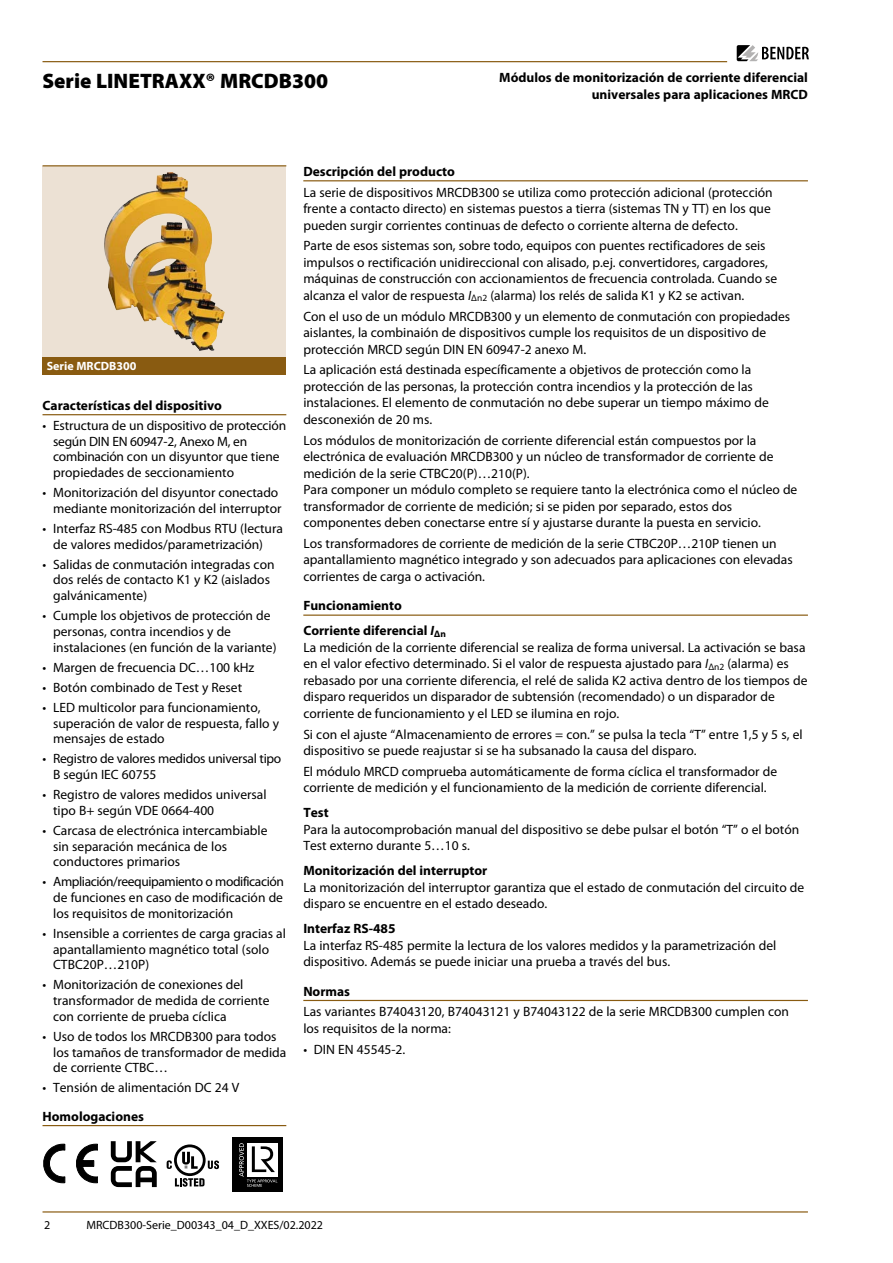
<style>
.page{position:relative;width:893px;height:1263px;background:#fff}
.page>*{position:absolute;margin:0;border:0;box-sizing:border-box;transform-origin:0 0}
.t1{font:900 21px "Myriad Pro";color:#000}
.t2{font:13.5px/16.5px "Myriad Pro";color:#000}
.t3{font:700 13.5px/25px "Myriad Pro";color:#000}
.t4{font:13.5px/15.8px "Myriad Pro";letter-spacing:-.02em;color:#000}
.t5{font:12px "Myriad Pro";color:#000}
.t6{font:700 12px "Myriad Pro";color:#fff}
.s1{font-style:italic}
</style>
<div class="page">
<hr style="left:43px;top:61px;width:684px;height:1px;background:#895b11">
<hr style="left:43px;top:1211px;width:765px;height:1px;background:#895b11">
<svg style="left:737px;top:45px;width:72px;height:16px"></svg>
<svg style="left:43px;top:166px;width:243px;height:191px;background:#e3d1b5"></svg>
<img style="left:104px;top:172px;width:68px;height:128px">
<hr style="left:303px;top:180px;width:505px;height:1px;background:#895b11">
<hr style="left:303px;top:614px;width:505px;height:2px;background:#895b11">
<hr style="left:303px;top:1000px;width:505px;height:1px;background:#895b11">
<div style="left:43px;top:357px;width:243px;height:17px;background:#895b11"></div>
<hr style="left:43px;top:165px;width:243px;height:1px;background:#895b11">
<hr style="left:43px;top:414px;width:243px;height:1px;background:#895b11">
<hr style="left:43px;top:1125px;width:243px;height:1px;background:#895b11">
<svg style="left:43px;top:1143px;width:22px;height:40px"></svg>
<svg style="left:76px;top:1143px;width:22px;height:40px"></svg>
<svg style="left:111px;top:1141px;width:46px;height:46px"></svg>
<svg style="left:167px;top:1160px;width:5px;height:9px"></svg>
<svg style="left:175px;top:1178px;width:30px;height:9px"></svg>
<div style="left:174px;top:1144px;width:32px;height:32px;border:3px solid #000;border-radius:50%"></div>
<svg style="left:208px;top:1160px;width:11px;height:9px"></svg>
<svg style="left:182px;top:1152px;width:16px;height:17px"></svg>
<div style="left:233px;top:1137px;width:50px;height:54px;background:#000"></div>
<svg style="left:239px;top:1143px;width:38px;height:44px"></svg>
<h1 class="t1" style="left:43px;top:69px;width:287px">Serie LINETRAXX® MRCDB300</h1>
<p class="t3" style="left:499px;top:70px;width:310px;line-height:16.5px;text-align:right">Módulos de monitorización de corriente diferencial universales para aplicaciones MRCD</p>
<p class="t6" style="left:47px;top:359px;width:91px">Serie MRCDB300</p>
<p class="t3" style="left:43px;top:393px;width:181px">Características del dispositivo</p>
<p class="t2" style="left:53px;top:418px;width:235px;line-height:15.8px;text-indent:-11px">• Estructura de un dispositivo de protección según DIN EN 60947-2, Anexo M, en combinación con un disyuntor que tiene propiedades de seccionamiento</p>
<p class="t2" style="left:43px;top:485px;width:240px;line-height:15.8px;text-align:right">• Monitorización del disyuntor conectado mediante monitorización del interruptor</p>
<p class="t2" style="left:53px;top:521px;width:231px;line-height:15.8px;text-indent:-11px">• Interfaz RS-485 con Modbus RTU (lectura de valores medidos/parametrización)</p>
<p class="t2" style="left:53px;top:556px;width:223px;line-height:15.8px;text-indent:-11px">• Salidas de conmutación integradas con dos relés de contacto K1 y K2 (aislados galvánicamente)</p>
<p class="t2" style="left:53px;top:608px;width:225px;line-height:15.8px;text-indent:-11px">• Cumple los objetivos de protección de personas, contra incendios y de instalaciones (en función de la variante)</p>
<p class="t2" style="left:43px;top:659px;width:213px">• Margen de frecuencia DC…100 kHz</p>
<p class="t2" style="left:43px;top:679px;width:201px">• Botón combinado de Test y Reset</p>
<p class="t2" style="left:53px;top:700px;width:228px;line-height:15.8px;text-indent:-11px">• LED multicolor para funcionamiento, superación de valor de respuesta, fallo y mensajes de estado</p>
<p class="t4" style="left:53px;top:751px;width:230px;text-indent:-11px">• Registro de valores medidos universal tipo<br>B según IEC 60755</p>
<p class="t2" style="left:53px;top:787px;width:215px;line-height:15.8px;text-indent:-11px">• Registro de valores medidos universal tipo B+ según VDE 0664-400</p>
<p class="t2" style="left:53px;top:823px;width:216px;line-height:15.8px;text-indent:-11px">• Carcasa de electrónica intercambiable sin separación mecánica de los conductores primarios</p>
<p class="t2" style="left:53px;top:874px;width:232px;line-height:15.8px;text-align:justify;text-indent:-11px">• Ampliación/reequipamiento o modificación de funciones en caso de modificación de los requisitos de monitorización</p>
<p class="t2" style="left:53px;top:926px;width:234px;line-height:15.8px;text-indent:-11px">• Insensible a corrientes de carga gracias al apantallamiento magnético total (solo<br>CTBC20P…210P)</p>
<p class="t2" style="left:53px;top:977px;width:218px;line-height:15.8px;text-indent:-11px">• Monitorización de conexiones del transformador de medida de corriente con corriente de prueba cíclica</p>
<p class="t2" style="left:53px;top:1029px;width:235px;line-height:15.8px;text-indent:-11px">• Uso de todos los MRCDB300 para todos los tamaños de transformador de medida de corriente CTBC…</p>
<p class="t2" style="left:43px;top:1080px;width:198px">• Tensión de alimentación DC 24 V</p>
<p class="t3" style="left:43px;top:1104px;width:103px">Homologaciones</p>
<p class="t3" style="left:303px;top:159px;width:153px">Descripción del producto</p>
<p class="t2" style="left:303px;top:184px;width:471px">La serie de dispositivos MRCDB300 se utiliza como protección adicional (protección frente a contacto directo) en sistemas puestos a tierra (sistemas TN y TT) en los que pueden surgir corrientes continuas de defecto o corriente alterna de defecto.</p>
<p class="t2" style="left:303px;top:238px;width:476px">Parte de esos sistemas son, sobre todo, equipos con puentes rectificadores de seis impulsos o rectificación unidireccional con alisado, p.ej. convertidores, cargadores, máquinas de construcción con accionamientos de frecuencia controlada. Cuando se alcanza el valor de respuesta <span class="s1">I</span><sub>Δn2</sub> (alarma) los relés de salida K1 y K2 se activan.</p>
<p class="t2" style="left:303px;top:308px;width:488px">Con el uso de un módulo MRCDB300 y un elemento de conmutación con propiedades aislantes, la combinaión de dispositivos cumple los requisitos de un dispositivo de protección MRCD según DIN EN 60947-2 anexo M.</p>
<p class="t2" style="left:303px;top:362px;width:467px">La aplicación está destinada específicamente a objetivos de protección como la protección de las personas, la protección contra incendios y la protección de las instalaciones. El elemento de conmutación no debe superar un tiempo máximo de desconexión de 20 ms.</p>
<p class="t2" style="left:303px;top:432px;width:495px">Los módulos de monitorización de corriente diferencial están compuestos por la electrónica de evaluación MRCDB300 y un núcleo de transformador de corriente de medición de la serie CTBC20(P)…210(P).<br>Para componer un módulo completo se requiere tanto la electrónica como el núcleo de transformador de corriente de medición; si se piden por separado, estos dos componentes deben conectarse entre sí y ajustarse durante la puesta en servicio.</p>
<p class="t2" style="left:303px;top:535px;width:491px">Los transformadores de corriente de medición de la serie CTBC20P…210P tienen un apantallamiento magnético integrado y son adecuados para aplicaciones con elevadas corrientes de carga o activación.</p>
<p class="t3" style="left:303px;top:593px;width:144px">Funcionamiento<br>Corriente diferencial <span class="s1">I</span><sub>Δn</sub></p>
<p class="t2" style="left:303px;top:639px;width:506px">La medición de la corriente diferencial se realiza de forma universal. La activación se basa en el valor efectivo determinado. Si el valor de respuesta ajustado para <span class="s1">I</span><sub>Δn2</sub> (alarma) es rebasado por una corriente diferencia, el relé de salida K2 activa dentro de los tiempos de disparo requeridos un disparador de subtensión (recomendado) o un disparador de corriente de funcionamiento y el LED se ilumina en rojo.</p>
<p class="t2" style="left:303px;top:726px;width:501px">Si con el ajuste “Almacenamiento de errores = con.” se pulsa la tecla “T” entre 1,5 y 5 s, el dispositivo se puede reajustar si se ha subsanado la causa del disparo.</p>
<p class="t2" style="left:303px;top:763px;width:475px">El módulo MRCD comprueba automáticamente de forma cíclica el transformador de corriente de medición y el funcionamiento de la medición de corriente diferencial.</p>
<p class="t3" style="left:303px;top:800px;width:27px">Test</p>
<p class="t2" style="left:303px;top:821px;width:497px">Para la autocomprobación manual del dispositivo se debe pulsar el botón “T” o el botón<br>Test externo durante 5…10 s.</p>
<p class="t3" style="left:303px;top:858px;width:185px">Monitorización del interruptor</p>
<p class="t2" style="left:303px;top:879px;width:502px">La monitorización del interruptor garantiza que el estado de conmutación del circuito de disparo se encuentre en el estado deseado.</p>
<p class="t3" style="left:303px;top:916px;width:94px">Interfaz RS-485</p>
<p class="t2" style="left:303px;top:937px;width:474px">La interfaz RS-485 permite la lectura de los valores medidos y la parametrización del dispositivo. Además se puede iniciar una prueba a través del bus.</p>
<p class="t3" style="left:303px;top:979px;width:48px">Normas</p>
<p class="t2" style="left:303px;top:1004px;width:487px">Las variantes B74043120, B74043121 y B74043122 de la serie MRCDB300 cumplen con los requisitos de la norma:</p>
<p class="t2" style="left:303px;top:1041px;width:104px">• DIN EN 45545-2.</p>
<p class="t5" style="left:44px;top:1218px;width:8px">2</p>
<p class="t5" style="left:87px;top:1218px;width:238px">MRCDB300-Serie_D00343_04_D_XXES/02.2022</p>
</div>
